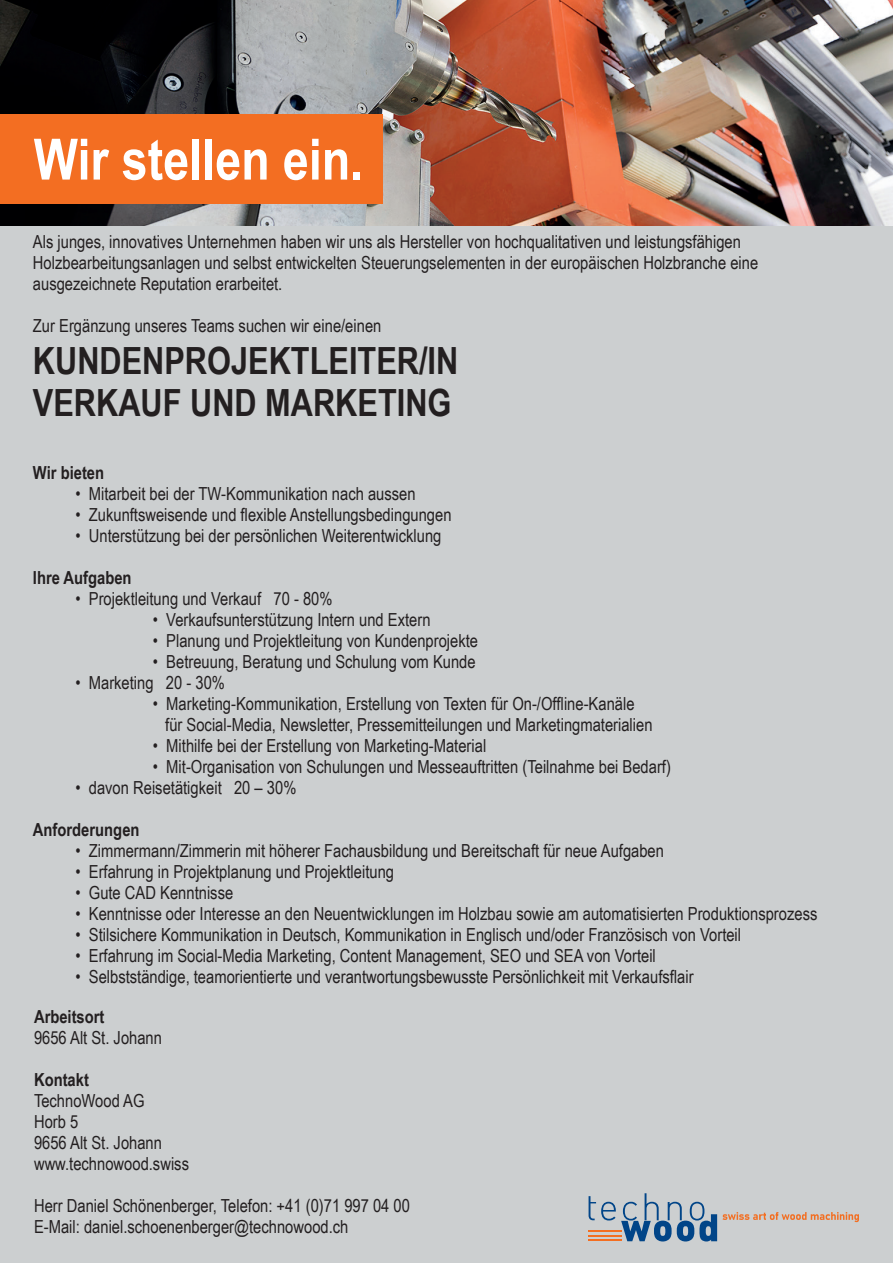
<style>
.page{position:relative;width:893px;height:1263px;background:#fff}
.page>*{position:absolute;margin:0;border:0;box-sizing:border-box;transform-origin:0 0}
.t1{font:700 57px "Arial Narrow";color:#fff}
.t2{font:700 37.5px/42px "Arial Narrow";color:#231f20}
.t3{font:18px/21px "Arial Narrow";color:#231f20}
.t4{font:700 18px "Arial Narrow";color:#231f20}
</style>
<div class="page">
<div style="left:0;top:215px;width:893px;height:1048px;background:#cccfd0"></div>
<img style="left:0;top:0;width:893px;height:225px">
<div style="left:0;top:115px;width:383px;height:89px;background:#f36e22"></div>
<svg style="left:589px;top:1193px;width:270px;height:48px"></svg>
<hr style="left:589px;top:1231px;width:33px;height:1px;background:#f36e21">
<hr style="left:589px;top:1235px;width:33px;height:1px;background:#f36e21">
<hr style="left:589px;top:1239px;width:33px;height:2px;background:#f36e21">
<h1 class="t1" style="left:34px;top:116px;width:331px">Wir stellen ein.</h1>
<p class="t3" style="left:33px;top:231px;width:727px">Als junges, innovatives Unternehmen haben wir uns als Hersteller von hochqualitativen und leistungsfähigen<br>Holzbearbeitungsanlagen und selbst entwickelten Steuerungselementen in der europäischen Holzbranche eine ausgezeichnete Reputation erarbeitet.</p>
<p class="t3" style="left:33px;top:315px;width:350px">Zur Ergänzung unseres Teams suchen wir eine/einen</p>
<h2 class="t2" style="left:33px;top:338px;width:427px">KUNDENPROJEKTLEITER/IN<br>VERKAUF UND MARKETING</h2>
<p class="t4" style="left:33px;top:459px;width:73px">Wir bieten</p>
<p class="t3" style="left:75px;top:483px;width:342px">• Mitarbeit bei der TW-Kommunikation nach aussen</p>
<p class="t3" style="left:75px;top:504px;width:378px">• Zukunftsweisende und flexible Anstellungsbedingungen</p>
<p class="t3" style="left:75px;top:525px;width:367px">• Unterstützung bei der persönlichen Weiterentwicklung</p>
<p class="t4" style="left:33px;top:564px;width:100px">Ihre Aufgaben</p>
<p class="t3" style="left:75px;top:588px;width:259px">• Projektleitung und Verkauf 70 - 80%</p>
<p class="t3" style="left:153px;top:609px;width:279px">• Verkaufsunterstützung Intern und Extern</p>
<p class="t3" style="left:153px;top:630px;width:327px">• Planung und Projektleitung von Kundenprojekte</p>
<p class="t3" style="left:153px;top:651px;width:324px">• Betreuung, Beratung und Schulung vom Kunde</p>
<p class="t3" style="left:75px;top:672px;width:151px">• Marketing 20 - 30%</p>
<p class="t3" style="left:165px;top:693px;width:489px;text-indent:-12px">• Marketing-Kommunikation, Erstellung von Texten für On-/Offline-Kanäle für Social-Media, Newsletter, Pressemitteilungen und Marketingmaterialien</p>
<p class="t3" style="left:153px;top:735px;width:335px">• Mithilfe bei der Erstellung von Marketing-Material</p>
<p class="t3" style="left:153px;top:756px;width:519px">• Mit-Organisation von Schulungen und Messeauftritten (Teilnahme bei Bedarf)</p>
<p class="t3" style="left:75px;top:777px;width:222px">• davon Reisetätigkeit 20 – 30%</p>
<p class="t4" style="left:33px;top:816px;width:108px">Anforderungen</p>
<p class="t3" style="left:75px;top:840px;width:590px">• Zimmermann/Zimmerin mit höherer Fachausbildung und Bereitschaft für neue Aufgaben</p>
<p class="t3" style="left:75px;top:861px;width:320px">• Erfahrung in Projektplanung und Projektleitung</p>
<p class="t3" style="left:75px;top:882px;width:159px">• Gute CAD Kenntnisse</p>
<p class="t3" style="left:75px;top:903px;width:743px">• Kenntnisse oder Interesse an den Neuentwicklungen im Holzbau sowie am automatisierten Produktionsprozess</p>
<p class="t3" style="left:75px;top:924px;width:667px">• Stilsichere Kommunikation in Deutsch, Kommunikation in Englisch und/oder Französisch von Vorteil</p>
<p class="t3" style="left:75px;top:945px;width:582px">• Erfahrung im Social-Media Marketing, Content Management, SEO und SEA von Vorteil</p>
<p class="t3" style="left:75px;top:966px;width:620px">• Selbstständige, teamorientierte und verantwortungsbewusste Persönlichkeit mit Verkaufsflair</p>
<p class="t4" style="left:34px;top:1003px;width:72px">Arbeitsort</p>
<p class="t3" style="left:34px;top:1026px;width:130px">9656 Alt St. Johann</p>
<p class="t4" style="left:34px;top:1066px;width:56px">Kontakt</p>
<p class="t3" style="left:34px;top:1089px;width:157px">TechnoWood AG<br>Horb 5<br>9656 Alt St. Johann www.technowood.swiss</p>
<p class="t3" style="left:34px;top:1194px;width:377px">Herr Daniel Schönenberger, Telefon: +41 (0)71 997 04 00<br>E-Mail: daniel.schoenenberger@technowood.ch</p>
</div>
